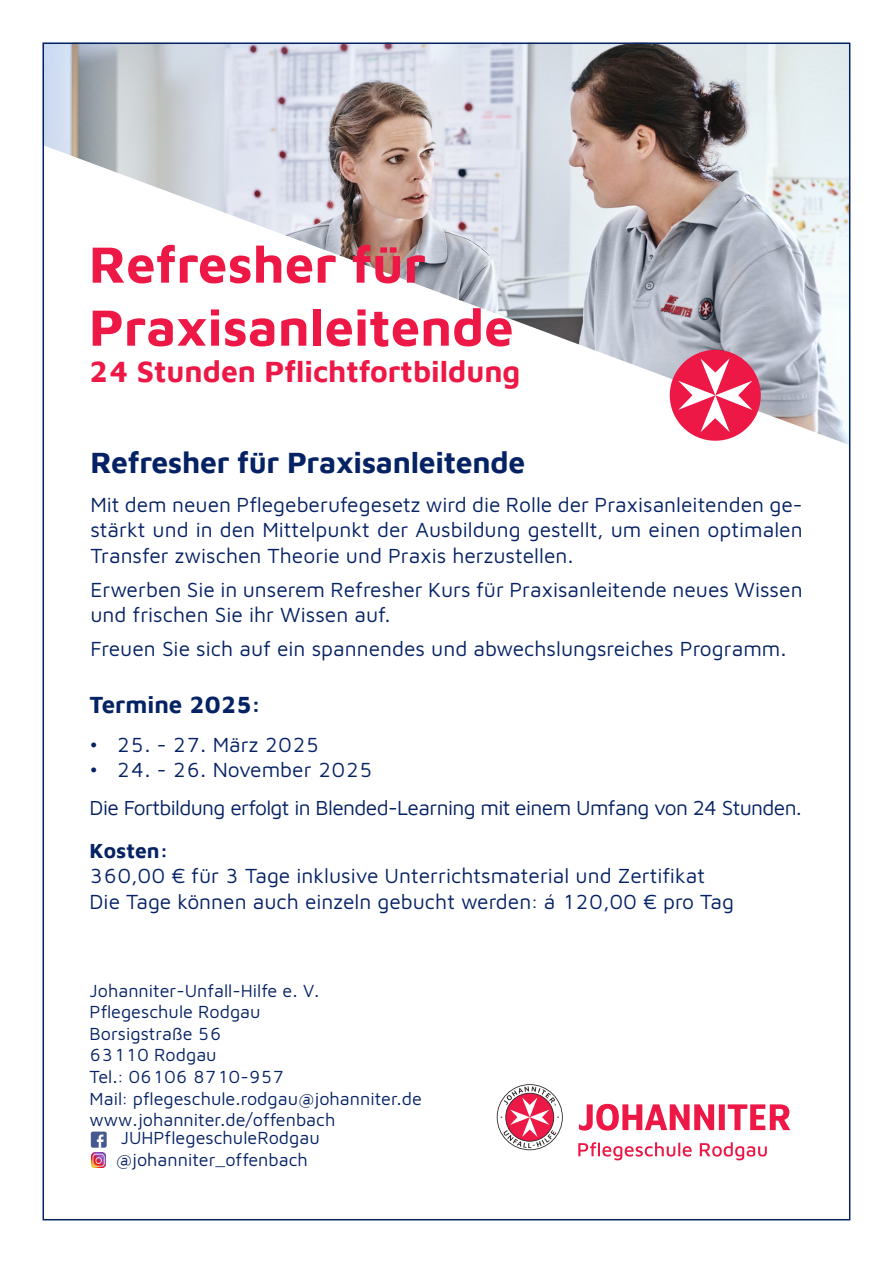
<style>
.page{position:relative;width:893px;height:1263px;background:#fff}
.page>*{position:absolute;margin:0;border:0;box-sizing:border-box;transform-origin:0 0}
.t1{font:700 52.5px "Maven Johanniter";color:#ed1845}
.t2{font:700 30px "Maven Johanniter";letter-spacing:-.01em;color:#052265}
.t3{font:700 30px "Maven Johanniter";color:#ed1845}
.t4{font:700 24px "Maven Johanniter";color:#052265}
.t5{font:21px/25.5px "Maven Johanniter";color:#052265;text-align:justify}
.t6{font:21px "Maven Pro";letter-spacing:-.03em;color:#052265}
.t7{font:700 21px "Maven Pro";color:#052265}
.t8{font:18px "Maven Johanniter";color:#052265}
</style>
<div class="page">
<img style="left:46px;top:46px;width:801px;height:398px">
<svg style="left:670px;top:350px;width:91px;height:91px"></svg>
<svg style="left:497px;top:1084px;width:293px;height:76px"></svg>
<img style="left:90px;top:1131px;width:17px;height:17px">
<img style="left:91px;top:1153px;width:15px;height:14px">
<p class="t1" style="left:89px;top:227px;width:338px">Refresher für</p>
<p class="t1" style="left:89px;top:290px;width:426px">Praxisanleitende</p>
<p class="t3" style="left:89px;top:350px;width:433px">24 Stunden Pflichtfortbildung</p>
<p class="t2" style="left:90px;top:442px;width:436px">Refresher für Praxisanleitende</p>
<p class="t5" style="left:90px;top:490px;width:714px">Mit dem neuen Pflegeberufegesetz wird die Rolle der Praxisanleitenden ge&shy;stärkt und in den Mittelpunkt der Ausbildung gestellt, um einen optimalen Transfer zwischen Theorie und Praxis herzustellen.</p>
<p class="t5" style="left:90px;top:575px;width:714px">Erwerben Sie in unserem Refresher Kurs für Praxisanleitende neues Wissen und frischen Sie ihr Wissen auf.</p>
<p class="t5" style="left:90px;top:635px;width:698px">Freuen Sie sich auf ein spannendes und abwechslungsreiches Programm.</p>
<p class="t4" style="left:90px;top:688px;width:171px">Termine 2025:</p>
<p class="t5" style="left:90px;top:730px;width:232px">• 25. - 27. März 2025</p>
<p class="t5" style="left:90px;top:756px;width:285px">• 24. - 26. November 2025</p>
<p class="t6" style="left:90px;top:794px;width:713px">Die Fortbildung erfolgt in Blended-Learning mit einem Umfang von 24 Stunden.</p>
<p class="t7" style="left:90px;top:836px;width:80px">Kosten:</p>
<p class="t5" style="left:90px;top:862px;width:617px">360,00 € für 3 Tage inklusive Unterrichtsmaterial und Zertifikat</p>
<p class="t5" style="left:90px;top:888px;width:646px">Die Tage können auch einzeln gebucht werden: á 120,00 € pro Tag</p>
<p class="t8" style="left:90px;top:978px;width:231px">Johanniter-Unfall-Hilfe e. V.</p>
<p class="t8" style="left:90px;top:1000px;width:173px">Pflegeschule Rodgau</p>
<p class="t8" style="left:90px;top:1021px;width:133px">Borsigstraße 56</p>
<p class="t8" style="left:90px;top:1043px;width:129px">63110 Rodgau</p>
<p class="t8" style="left:90px;top:1064px;width:196px">Tel.: 06106 8710-957</p>
<p class="t8" style="left:90px;top:1086px;width:334px">Mail: pflegeschule.rodgau@johanniter.de</p>
<p class="t8" style="left:90px;top:1108px;width:247px">www.johanniter.de/offenbach</p>
<p class="t8" style="left:121px;top:1126px;width:200px">JUHPflegeschuleRodgau</p>
<p class="t8" style="left:116px;top:1147px;width:194px">@johanniter_offenbach</p>
</div>
